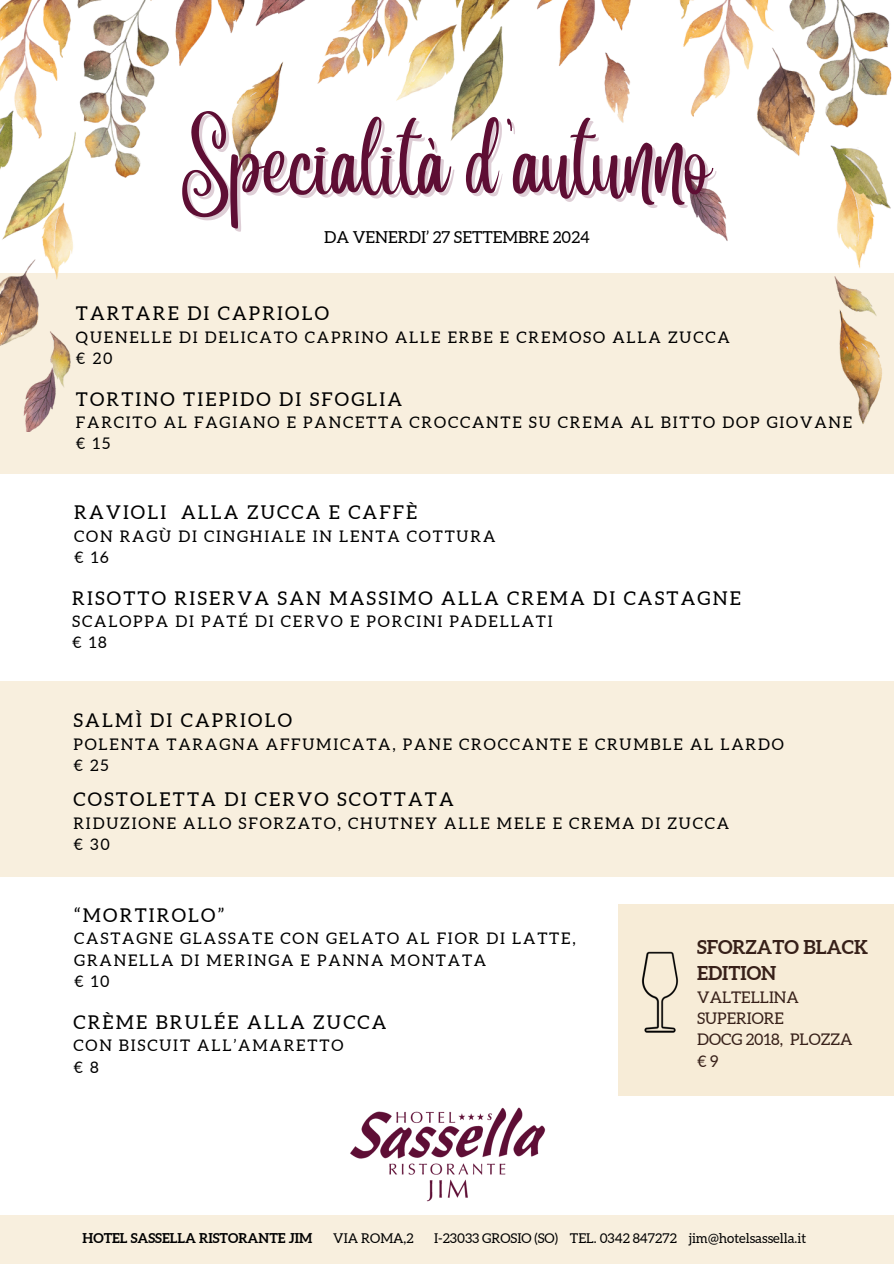
<style>
.page{position:relative;width:894px;height:1264px;background:#fff}
.page>*{position:absolute;margin:0;border:0;box-sizing:border-box;transform-origin:0 0}
.t1{font:72px "Angelina";color:#5e0e34}
.t2{font:19.05px "Aleo";letter-spacing:.115em;color:#000}
.t3{font:700 19.05px/25.8px "Aleo";color:#372019}
.t4{font:16.5px "Aleo";color:#000}
.t5{font:16.05px/21.3px "Aleo";letter-spacing:.115em;color:#000}
.t6{font:16.05px/21.3px "Aleo";color:#372019}
.t7{font:13.5px "Aleo";color:#000}
.t8{font:700 13.5px "Aleo";color:#000}
</style>
<div class="page">
<img style="left:350px;top:1107px;width:195px;height:95px">
<div style="left:0;top:273px;width:893px;height:201px;background:#f8efde"></div>
<div style="left:0;top:680px;width:893px;height:196px;background:#f8efde"></div>
<img style="left:0;top:0;width:892px;height:431px">
<div style="left:618px;top:904px;width:275px;height:192px;background:#f7ecd7"></div>
<img style="left:641px;top:951px;width:38px;height:82px">
<div style="left:0;top:1214px;width:893px;height:49px;background:#f8efde"></div>
<h3 class="t1" style="left:182px;top:149px;width:531px">Specialità d’autunno</h3>
<p class="t4" style="left:324px;top:227px;width:267px">DA VENERDI’ 27 SETTEMBRE 2024</p>
<h2 class="t2" style="left:76px;top:302px;width:254px">TARTARE DI CAPRIOLO</h2>
<h2 class="t5" style="left:76px;top:326px;width:655px">QUENELLE DI DELICATO CAPRINO ALLE ERBE E CREMOSO ALLA ZUCCA € 20</h2>
<h3 class="t2" style="left:76px;top:388px;width:327px">TORTINO TIEPIDO DI SFOGLIA</h3>
<h3 class="t5" style="left:76px;top:411px;width:777px">FARCITO AL FAGIANO E PANCETTA CROCCANTE SU CREMA AL BITTO DOP GIOVANE € 15</h3>
<h3 class="t2" style="left:74px;top:501px;width:344px">RAVIOLI ALLA ZUCCA E CAFFÈ</h3>
<h3 class="t5" style="left:74px;top:525px;width:422px">CON RAGÙ DI CINGHIALE IN LENTA COTTURA € 16</h3>
<h3 class="t2" style="left:72px;top:587px;width:670px">RISOTTO RISERVA SAN MASSIMO ALLA CREMA DI CASTAGNE</h3>
<h3 class="t5" style="left:72px;top:610px;width:482px">SCALOPPA DI PATÉ DI CERVO E PORCINI PADELLATI € 18</h3>
<h3 class="t2" style="left:73px;top:710px;width:220px">SALMÌ DI CAPRIOLO</h3>
<h3 class="t5" style="left:73px;top:733px;width:711px">POLENTA TARAGNA AFFUMICATA, PANE CROCCANTE E CRUMBLE AL LARDO € 25</h3>
<p class="t2" style="left:73px;top:788px;width:381px">COSTOLETTA DI CERVO SCOTTATA</p>
<p class="t5" style="left:73px;top:812px;width:657px">RIDUZIONE ALLO SFORZATO, CHUTNEY ALLE MELE E CREMA DI ZUCCA € 30</p>
<h2 class="t2" style="left:74px;top:904px;width:151px">“MORTIROLO”</h2>
<h2 class="t5" style="left:74px;top:927px;width:503px">CASTAGNE GLASSATE CON GELATO AL FIOR DI LATTE,<br>GRANELLA DI MERINGA E PANNA MONTATA<br>€ 10</h2>
<p class="t2" style="left:73px;top:1011px;width:314px">CRÈME BRULÉE ALLA ZUCCA</p>
<p class="t5" style="left:73px;top:1034px;width:271px">CON BISCUIT ALL’AMARETTO € 8</p>
<h3 class="t3" style="left:697px;top:934px;width:172px">SFORZATO BLACK<br>EDITION</h3>
<h3 class="t6" style="left:697px;top:986px;width:157px">VALTELLINA<br>SUPERIORE<br>DOCG 2018, PLOZZA</h3>
<h3 class="t6" style="left:697px;top:1050px;width:23px">€9</h3>
<p class="t8" style="left:83px;top:1230px;width:231px">HOTEL SASSELLA RISTORANTE JIM</p>
<p class="t7" style="left:333px;top:1230px;width:82px">VIA ROMA,2</p>
<p class="t7" style="left:434px;top:1230px;width:373px">I-23033 GROSIO (SO) TEL. 0342 847272 jim@hotelsassella.it</p>
</div>
